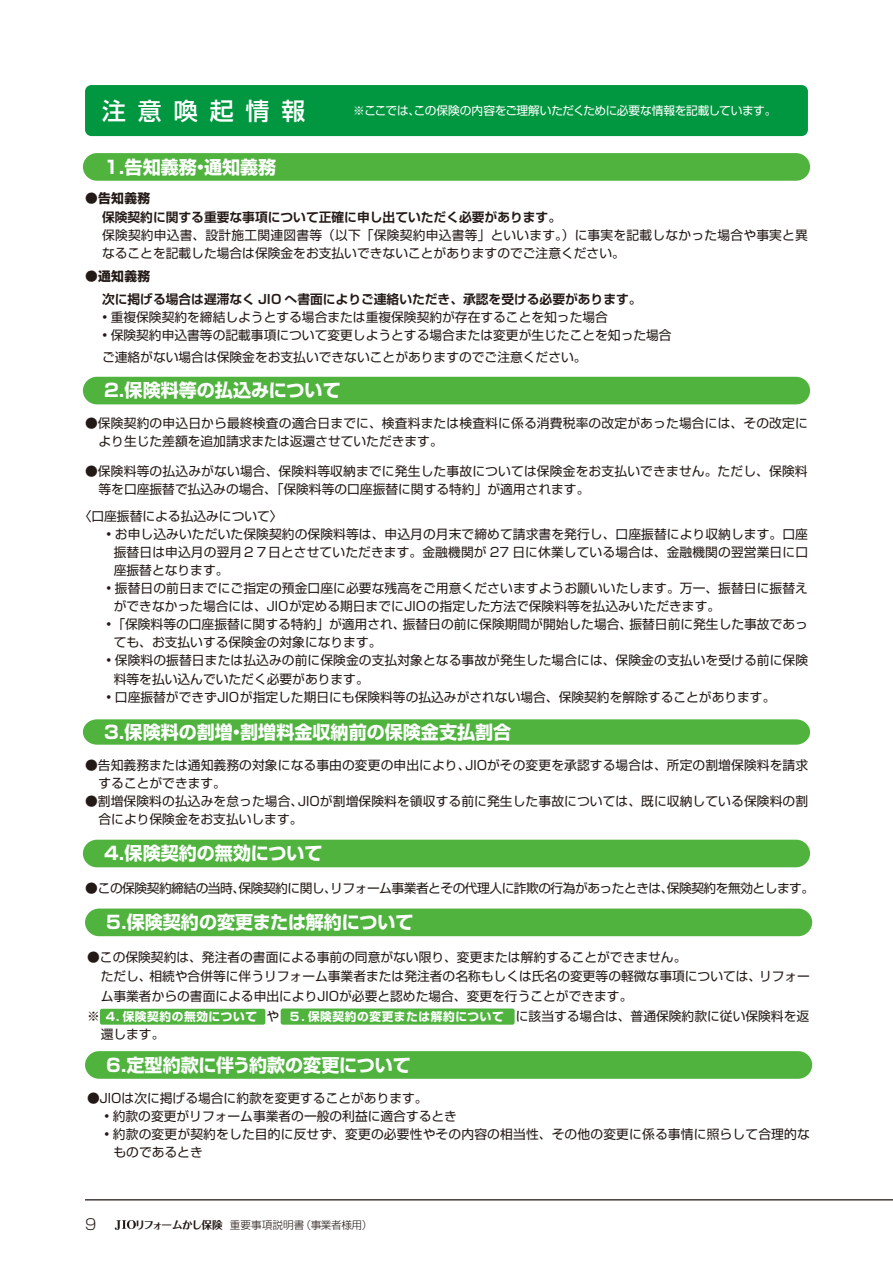
<style>
.page{position:relative;width:893px;height:1263px;background:#fff}
.page>*{position:absolute;margin:0;border:0;box-sizing:border-box;transform-origin:0 0}
.t1{font:700 18px "Shin Go Pro";color:#fff}
.t2{font:300 14.85px "Shin Go Pro";color:#231916}
._12_7-SinGR{font:12.75px/18px "Shin Go Pro";color:#231916}
._12_7-SinGR-2{font:700 12.75px "Shin Go Pro De";color:#231916}
._12_7-SinGR-3{font:12.75px "Shin Go Pro";letter-spacing:-.04em;color:#231916}
.t3{font:700 12.75px "Shin Go Pro";letter-spacing:.03em;color:#231916}
.SゴM{font:11.7px "Shin Go Pro";letter-spacing:-.03em;color:#fff}
.Sゴr{font:700 11.7px "Shin Go Pro";letter-spacing:.05em;color:#fff}
.t4{font:300 10.65px "Shin Go Pro";color:#231916}
.s1{font-weight:500;font-size:23.85px}
.s2{font-family:"Folk Pro";font-weight:700}
</style>
<div class="page">
<hr style="left:85px;top:1199px;width:808px;height:1px;background:#231916">
<svg style="left:115px;top:1220px;width:21px;height:10px"></svg>
<div style="left:85px;top:85px;width:723px;height:51px;background:#009740;border-radius:6px"></div>
<div style="left:83px;top:153px;width:727px;height:28px;background:#4fb33e;border-radius:14px"></div>
<div style="left:83px;top:840px;width:727px;height:27px;background:#4fb33e;border-radius:14px"></div>
<svg style="left:83px;top:719px;width:727px;height:26px;background:#54b544"></svg>
<div style="left:83px;top:377px;width:727px;height:27px;background:#4fb33e;border-radius:14px"></div>
<div style="left:85px;top:908px;width:727px;height:28px;background:#4fb33e;border-radius:14px"></div>
<div style="left:100px;top:1009px;width:165px;height:16px;background:#4fb33e;border-radius:2px"></div>
<div style="left:281px;top:1008px;width:234px;height:17px;background:#4fb33e;border-radius:2px"></div>
<div style="left:85px;top:1051px;width:727px;height:28px;background:#4fb33e;border-radius:14px"></div>
<p class="SゴM" style="left:102px;top:101px;width:676px"><span class="s1">注意喚起情報　</span> ※ここでは、この保険の内容をご理解いただくために必要な情報を記載しています。</p>
<p class="t1" style="left:104px;top:153px;width:174px">1.告知義務・通知義務</p>
<p class="t3" style="left:85px;top:188px;width:67px">●告知義務</p>
<p class="_12_7-SinGR-2" style="left:102px;top:206px;width:460px">保険契約に関する重要な事項について正確に申し出ていただく必要があります。</p>
<p class="_12_7-SinGR" style="left:102px;top:224px;width:707px">保険契約申込書、設計施工関連図書等（以下「保険契約申込書等」といいます。）に事実を記載しなかった場合や事実と異なることを記載した場合は保険金をお支払いできないことがありますのでご注意ください。</p>
<p class="t3" style="left:85px;top:266px;width:67px">●通知義務</p>
<p class="_12_7-SinGR-2" style="left:102px;top:288px;width:541px">次に掲げる場合は遅滞なく JIO へ書面によりご連絡いただき、承認を受ける必要があります。</p>
<p class="_12_7-SinGR" style="left:102px;top:306px;width:507px">• 重複保険契約を締結しようとする場合または重複保険契約が存在することを知った場合</p>
<p class="_12_7-SinGR" style="left:102px;top:324px;width:571px">• 保険契約申込書等の記載事項について変更しようとする場合または変更が生じたことを知った場合</p>
<p class="_12_7-SinGR" style="left:102px;top:347px;width:486px">ご連絡がない場合は保険金をお支払いできないことがありますのでご注意ください。</p>
<p class="t1" style="left:104px;top:376px;width:238px">2.保険料等の払込みについて</p>
<p class="_12_7-SinGR" style="left:99px;top:413px;width:711px;text-indent:-14px">●保険契約の申込日から最終検査の適合日までに、検査料または検査料に係る消費税率の改定があった場合には、その改定により生じた差額を追加請求または返還させていただきます。</p>
<p class="_12_7-SinGR" style="left:99px;top:461px;width:711px;text-indent:-14px">●保険料等の払込みがない場合、保険料等収納までに発生した事故については保険金をお支払いできません。ただし、保険料等を口座振替で払込みの場合、「保険料等の口座振替に関する特約」が適用されます。</p>
<p class="_12_7-SinGR" style="left:79px;top:505px;width:205px">〈口座振替による払込みについて〉</p>
<p class="_12_7-SinGR" style="left:114px;top:524px;width:696px;text-align:justify;text-indent:-7px">• お申し込みいただいた保険契約の保険料等は、申込月の月末で締めて請求書を発行し、口座振替により収納します。口座振替日は申込月の翌月２７日とさせていただきます。金融機関が 27 日に休業している場合は、金融機関の翌営業日に口座振替となります。</p>
<p class="_12_7-SinGR" style="left:114px;top:578px;width:696px;text-indent:-7px">• 振替日の前日までにご指定の預金口座に必要な残高をご用意くださいますようお願いいたします。万一、振替日に振替えができなかった場合には、JIOが定める期日までにJIOの指定した方法で保険料等を払込みいただきます。</p>
<p class="_12_7-SinGR" style="left:114px;top:614px;width:696px;text-indent:-7px">•「保険料等の口座振替に関する特約」が適用され、振替日の前に保険期間が開始した場合、振替日前に発生した事故であっても、お支払いする保険金の対象になります。</p>
<p class="_12_7-SinGR" style="left:114px;top:650px;width:696px;text-indent:-7px">• 保険料の振替日または払込みの前に保険金の支払対象となる事故が発生した場合には、保険金の支払いを受ける前に保険料等を払い込んでいただく必要があります。</p>
<p class="_12_7-SinGR" style="left:106px;top:686px;width:671px">• 口座振替ができずJIOが指定した期日にも保険料等の払込みがされない場合、保険契約を解除することがあります。</p>
<p class="t1" style="left:104px;top:718px;width:409px">3.保険料の割増・割増料金収納前の保険金支払割合</p>
<p class="_12_7-SinGR" style="left:99px;top:754px;width:711px;text-indent:-14px">●告知義務または通知義務の対象になる事由の変更の申出により、JIOがその変更を承認する場合は、所定の割増保険料を請求することができます。</p>
<p class="_12_7-SinGR" style="left:99px;top:790px;width:711px;text-indent:-14px">●割増保険料の払込みを怠った場合、JIOが割増保険料を領収する前に発生した事故については、既に収納している保険料の割合により保険金をお支払いします。</p>
<p class="t1" style="left:104px;top:839px;width:220px">4.保険契約の無効について</p>
<p class="_12_7-SinGR-3" style="left:85px;top:878px;width:731px">●この保険契約締結の当時、保険契約に関し、リフォーム事業者とその代理人に詐欺の行為があったときは、保険契約を無効とします。</p>
<p class="t1" style="left:106px;top:908px;width:309px">5.保険契約の変更または解約について</p>
<p class="_12_7-SinGR" style="left:101px;top:946px;width:711px;line-height:19.2px;text-indent:-14px">●この保険契約は、発注者の書面による事前の同意がない限り、変更または解約することができません。<br>ただし、相続や合併等に伴うリフォーム事業者または発注者の名称もしくは氏名の変更等の軽微な事項については、リフォーム事業者からの書面による申出によりJIOが必要と認めた場合、変更を行うことができます。</p>
<p class="_12_7-SinGR" style="left:87px;top:1006px;width:14px">※</p>
<p class="Sゴr" style="left:106px;top:1007px;width:153px">4．保険契約の無効について</p>
<p class="_12_7-SinGR" style="left:267px;top:1006px;width:14px">や</p>
<p class="Sゴr" style="left:289px;top:1007px;width:217px">５．保険契約の変更または解約について</p>
<p class="_12_7-SinGR" style="left:516px;top:1006px;width:295px">に該当する場合は、普通保険約款に従い保険料を返</p>
<p class="_12_7-SinGR" style="left:101px;top:1023px;width:65px">還します。</p>
<p class="t1" style="left:105px;top:1051px;width:308px">６．定型約款に伴う約款の変更について</p>
<p class="_12_7-SinGR" style="left:87px;top:1087px;width:342px">●JIOは次に掲げる場合に約款を変更することがあります。</p>
<p class="_12_7-SinGR" style="left:91px;top:1105px;width:367px">　• 約款の変更がリフォーム事業者の一般の利益に適合するとき</p>
<p class="_12_7-SinGR" style="left:101px;top:1123px;width:711px;text-indent:-9px">　• 約款の変更が契約をした目的に反せず、変更の必要性やその内容の相当性、その他の変更に係る事情に照らして合理的な　ものであるとき</p>
<p class="t2" style="left:85px;top:1212px;width:13px">9</p>
<p class="t4" style="left:135px;top:1216px;width:239px"><span class="s2">リフォームかし保険</span> 重要事項説明書（事業者様用）</p>
</div>
